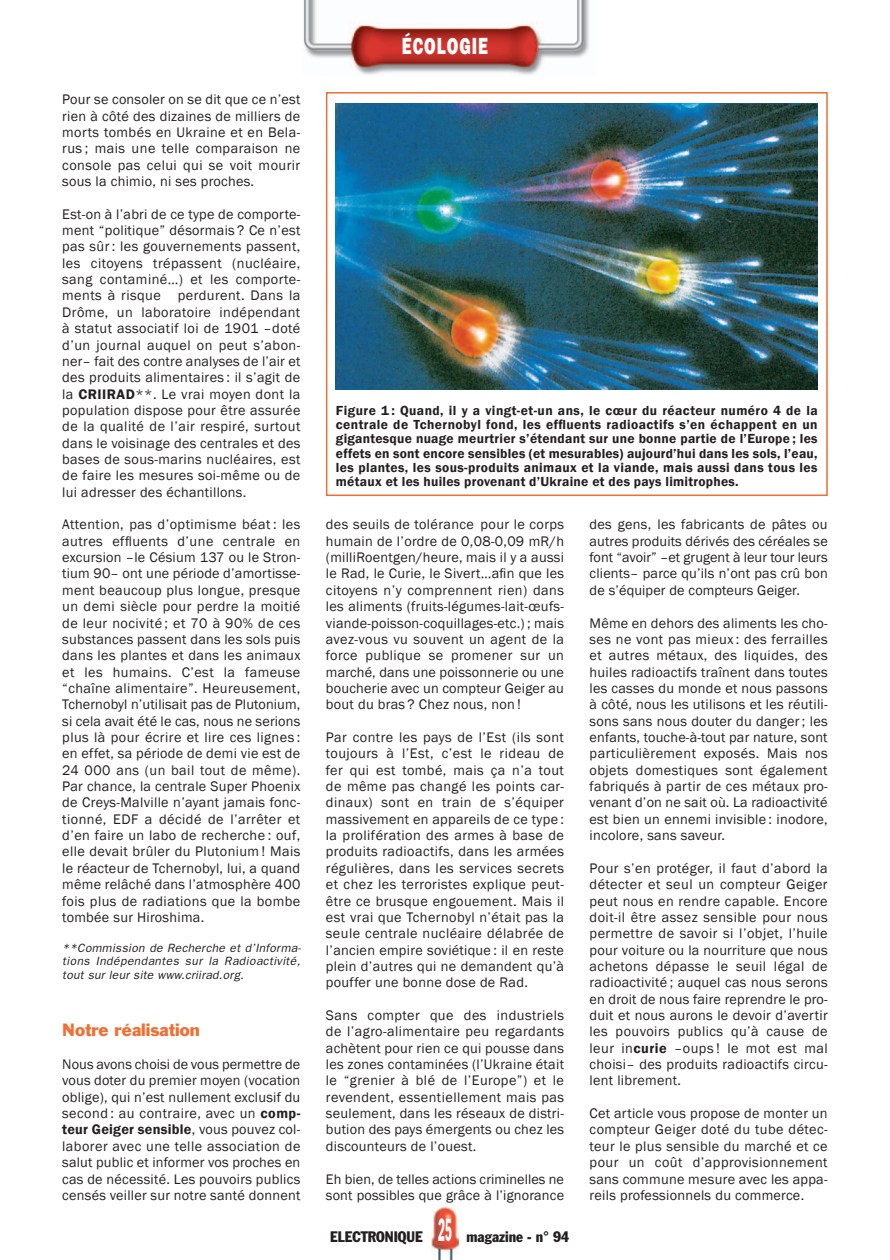
<style>
.page{position:relative;width:890px;height:1260px;background:#fff}
.page>*{position:absolute;margin:0;border:0;box-sizing:border-box;transform-origin:0 0}
.t1{font:800 24px "Franklin Gothic";letter-spacing:.06em;color:#fff;scale:.7 1}
.t2{font:16.5px "Franklin Gothic";color:#f26e31}
.t3{font:condensed 15px "Franklin Gothic";color:#231f20}
.t4{font:14.25px/16.4px "Franklin Gothic";letter-spacing:.02em;color:#231f20;text-align:justify}
.t5{font:600 13.5px/14.2px "Franklin Gothic";letter-spacing:.02em;color:#231f20;text-align:justify}
.t6{font:italic 12px/13.5px "Franklin Gothic";letter-spacing:.03em;color:#231f20;text-align:justify}
.s1{font-weight:600}
.s2{font-size:31.5px;color:#fff}
</style>
<div class="page">
<img style="left:303px;top:0;width:286px;height:75px">
<img style="left:431px;top:1207px;width:28px;height:53px">
<img style="left:336px;top:103px;width:482px;height:287px">
<p class="t4" style="left:62px;top:92px;width:240px">Pour se consoler on se dit que ce n’est rien à côté des dizaines de milliers de morts tombés en Ukraine et en Bela&shy;rus ; mais une telle comparaison ne console pas celui qui se voit mourir sous la chimio, ni ses proches.</p>
<p class="t4" style="left:62px;top:206px;width:240px">Est-on à l’abri de ce type de comporte&shy;ment “politique” désormais ? Ce n’est pas sûr : les gouvernements passent, les citoyens trépassent (nucléaire, sang contaminé…) et les comporte&shy;ments à risque perdurent. Dans la Drôme, un laboratoire indépendant à statut associatif loi de 1901 –doté d’un journal auquel on peut s’abon&shy;ner– fait des contre analyses de l’air et des produits alimentaires : il s’agit de la <span class="s1">CRIIRAD</span>**. Le vrai moyen dont la population dispose pour être assurée de la qualité de l’air respiré, surtout dans le voisinage des centrales et des bases de sous-marins nucléaires, est de faire les mesures soi-même ou de lui adresser des échantillons.</p>
<p class="t4" style="left:62px;top:517px;width:240px">Attention, pas d’optimisme béat : les autres effluents d’une centrale en excursion –le Césium 137 ou le Stron&shy;tium 90– ont une période d’amortisse&shy;ment beaucoup plus longue, presque un demi siècle pour perdre la moitié de leur nocivité ; et 70 à 90% de ces substances passent dans les sols puis dans les plantes et dans les animaux et les humains. C’est la fameuse “chaîne alimentaire”. Heureusement, Tchernobyl n’utilisait pas de Plutonium, si cela avait été le cas, nous ne serions plus là pour écrire et lire ces lignes : en effet, sa période de demi vie est de 24 000 ans (un bail tout de même).<br>Par chance, la centrale Super Phoenix de Creys-Malville n’ayant jamais fonc&shy;tionné, EDF a décidé de l’arrêter et d’en faire un labo de recherche : ouf, elle devait brûler du Plutonium ! Mais le réacteur de Tchernobyl, lui, a quand même relâché dans l’atmosphère 400 fois plus de radiations que la bombe tombée sur Hiroshima.</p>
<p class="t6" style="left:62px;top:941px;width:240px">**Commission de Recherche et d’Informa&shy;tions Indépendantes sur la Radioactivité, tout sur leur site www.criirad.org.</p>
<p class="t2" style="left:62px;top:1019px;width:139px">Notre réalisation</p>
<p class="t4" style="left:62px;top:1056px;width:240px">Nous avons choisi de vous permettre de vous doter du premier moyen (vocation oblige), qui n’est nullement exclusif du second : au contraire, avec un <span class="s1">comp&shy;teur Geiger sensible</span>, vous pouvez col&shy;laborer avec une telle association de salut public et informer vos proches en cas de nécessité. Les pouvoirs publics censés veiller sur notre santé donnent</p>
<h1 class="t1" style="left:402px;top:31px;width:125px">ÉCOLOGIE</h1>
<p class="t5" style="left:336px;top:403px;width:483px">Figure 1 : Quand, il y a vingt-et-un ans, le cœur du réacteur numéro 4 de la centrale de Tchernobyl fond, les effluents radioactifs s’en échappent en un gigantesque nuage meurtrier s’étendant sur une bonne partie de l’Europe ; les effets en sont encore sensibles (et mesurables) aujourd’hui dans les sols, l’eau, les plantes, les sous-produits animaux et la viande, mais aussi dans tous les métaux et les huiles provenant d’Ukraine et des pays limitrophes.</p>
<p class="t4" style="left:326px;top:517px;width:240px">des seuils de tolérance pour le corps humain de l’ordre de 0,08-0,09 mR/h (milliRoentgen/heure, mais il y a aussi le Rad, le Curie, le Sivert…afin que les citoyens n’y comprennent rien) dans les aliments (fruits-légumes-lait-œufs&shy;viande-poisson-coquillages-etc.) ; mais avez-vous vu souvent un agent de la force publique se promener sur un marché, dans une poissonnerie ou une boucherie avec un compteur Geiger au bout du bras ? Chez nous, non !</p>
<p class="t4" style="left:326px;top:729px;width:240px">Par contre les pays de l’Est (ils sont toujours à l’Est, c’est le rideau de fer qui est tombé, mais ça n’a tout de même pas changé les points car&shy;dinaux) sont en train de s’équiper massivement en appareils de ce type : la prolifération des armes à base de produits radioactifs, dans les armées régulières, dans les services secrets et chez les terroristes explique peut&shy;être ce brusque engouement. Mais il est vrai que Tchernobyl n’était pas la seule centrale nucléaire délabrée de l’ancien empire soviétique : il en reste plein d’autres qui ne demandent qu’à pouffer une bonne dose de Rad.</p>
<p class="t4" style="left:326px;top:1007px;width:240px">Sans compter que des industriels de l’agro-alimentaire peu regardants achètent pour rien ce qui pousse dans les zones contaminées (l’Ukraine était le “grenier à blé de l’Europe”) et le revendent, essentiellement mais pas seulement, dans les réseaux de distri&shy;bution des pays émergents ou chez les discounteurs de l’ouest.</p>
<p class="t4" style="left:326px;top:1171px;width:240px">Eh bien, de telles actions criminelles ne sont possibles que grâce à l’ignorance</p>
<p class="t3" style="left:330px;top:1227px;width:241px">ELECTRONIQUE <span class="s2">25</span> magazine - n° 94</p>
<p class="t4" style="left:589px;top:517px;width:240px">des gens, les fabricants de pâtes ou autres produits dérivés des céréales se font “avoir” –et grugent à leur tour leurs clients– parce qu’ils n’ont pas crû bon de s’équiper de compteurs Geiger.</p>
<p class="t4" style="left:589px;top:615px;width:240px">Même en dehors des aliments les cho&shy;ses ne vont pas mieux : des ferrailles et autres métaux, des liquides, des huiles radioactifs traînent dans toutes les casses du monde et nous passons à côté, nous les utilisons et les réutili&shy;sons sans nous douter du danger ; les enfants, touche-à-tout par nature, sont particulièrement exposés. Mais nos objets domestiques sont également fabriqués à partir de ces métaux pro&shy;venant d’on ne sait où. La radioactivité est bien un ennemi invisible : inodore, incolore, sans saveur.</p>
<p class="t4" style="left:589px;top:860px;width:240px">Pour s’en protéger, il faut d’abord la détecter et seul un compteur Geiger peut nous en rendre capable. Encore doit-il être assez sensible pour nous permettre de savoir si l’objet, l’huile pour voiture ou la nourriture que nous achetons dépasse le seuil légal de radioactivité ; auquel cas nous serons en droit de nous faire reprendre le pro&shy;duit et nous aurons le devoir d’avertir les pouvoirs publics qu’à cause de leur in<span class="s1">curie</span> –oups ! le mot est mal choisi– des produits radioactifs circu&shy;lent librement.</p>
<p class="t4" style="left:589px;top:1105px;width:240px">Cet article vous propose de monter un compteur Geiger doté du tube détec&shy;teur le plus sensible du marché et ce pour un coût d’approvisionnement sans commune mesure avec les appa&shy;reils professionnels du commerce.</p>
</div>
